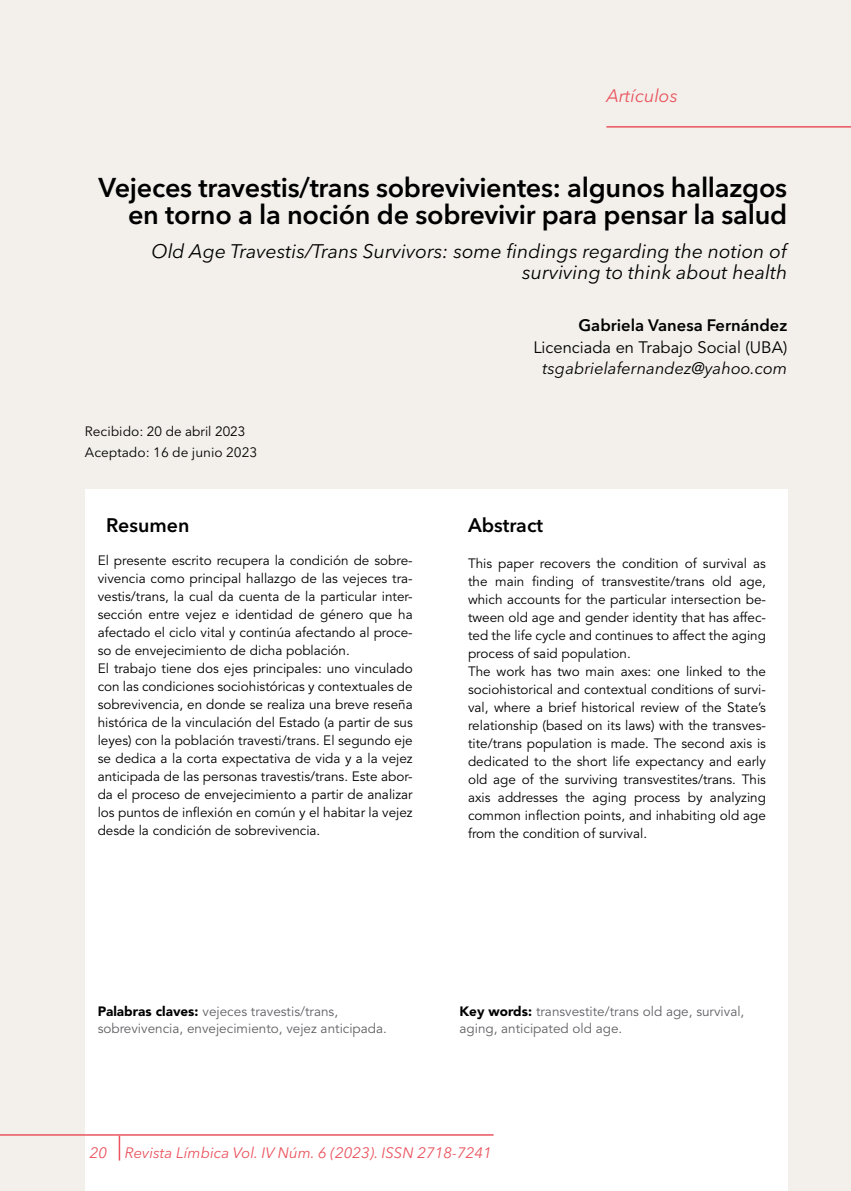
<style>
.page{position:relative;width:851px;height:1191px;background:#fff}
.page>*{position:absolute;margin:0;border:0;box-sizing:border-box;transform-origin:0 0}
.t1{font:600 27px/27px "Avenir Next LT Pro";letter-spacing:-.01em;color:#000;text-align:right}
.t2{font:italic 19.5px/21px "Avenir Next LT Pro";color:#000;text-align:right}
.t3{font:600 19.5px "Avenir Next LT Pro";color:#000}
.t4{font:italic 18px "Avenir Next LT Pro";color:#ea545e}
.t5{font:16.5px "Avenir LT Std";color:#000}
.t6{font:italic 16.5px "Avenir Next LT Pro";color:#000}
.t7{font:600 16.5px "Avenir Next LT Pro";color:#000}
.t8{font:italic 15px "Avenir Next LT Pro";color:#ea545e}
.t9{font:13.5px/18px "Avenir LT Std";color:#000}
.t10{font:13.5px/16.5px "Avenir LT Std";color:#626064}
.t11{font:13.5px "Avenir Next LT Pro";color:#000}
.s1{font-family:"Avenir Next LT Pro"}
.s2{font-weight:900;color:#000}
</style>
<div class="page">
<div style="left:0;top:0;width:850px;height:1191px;background:#f3f0ec"></div>
<hr style="left:606px;top:126px;width:244px;height:2px;background:#ea545e">
<div style="left:85px;top:489px;width:702px;height:702px;background:#fff"></div>
<hr style="left:0;top:1134px;width:493px;height:1px;background:#ea545e">
<svg style="left:119px;top:1135px;width:1px;height:25px"></svg>
<h3 class="t4" style="left:606px;top:85px;width:73px">Artículos</h3>
<h1 class="t1" style="left:98px;top:174px;width:690px">Vejeces travestis/trans sobrevivientes: algunos hallazgos en torno a la noción de sobrevivir para pensar la salud</h1>
<h2 class="t2" style="left:151px;top:240px;width:637px">Old Age Travestis/Trans Survivors: some findings regarding the notion of surviving to think about health</h2>
<p class="t9" style="left:85px;top:422px;width:162px"><span class="s1">Recibido:</span> 20 de abril 2023</p>
<p class="t11" style="left:85px;top:444px;width:174px">Aceptado: 16 de junio 2023</p>
<h2 class="t3" style="left:106px;top:513px;width:85px">Resumen</h2>
<p class="t9" style="left:98px;top:551px;width:316px">El presente escrito recupera la condición de sobre&shy;vivencia como principal hallazgo de las vejeces tra&shy;vestis/trans, la cual da cuenta de la particular inter&shy;sección entre vejez e identidad de género que ha afectado el ciclo vital y continúa afectando al proce&shy;so de envejecimiento de dicha población.<br>El trabajo tiene dos ejes principales: uno vinculado con las condiciones sociohistóricas y contextuales de sobrevivencia, en donde se realiza una breve reseña histórica de la vinculación del Estado (a partir de sus leyes) con la población travesti/trans. El segundo eje se dedica a la corta expectativa de vida y a la vejez anticipada de las personas travestis/trans. Este abor&shy;da el proceso de envejecimiento a partir de analizar los puntos de inflexión en común y el habitar la vejez desde la condición de sobrevivencia.</p>
<p class="t7" style="left:578px;top:316px;width:210px">Gabriela Vanesa Fernández</p>
<p class="t5" style="left:533px;top:337px;width:255px">Licenciada en Trabajo Social (UBA)</p>
<p class="t6" style="left:542px;top:358px;width:246px">tsgabrielafernandez@yahoo.com</p>
<h2 class="t3" style="left:468px;top:513px;width:77px">Abstract</h2>
<p class="t9" style="left:468px;top:554px;width:299px">This paper recovers the condition of survival as the main finding of transvestite/trans old age, which accounts for the particular intersection be&shy;tween old age and gender identity that has affec&shy;ted the life cycle and continues to affect the aging process of said population.<br>The work has two main axes: one linked to the sociohistorical and contextual conditions of survi&shy;val, where a brief historical review of the State’s relationship (based on its laws) with the transves&shy;tite/trans population is made. The second axis is dedicated to the short life expectancy and early old age of the surviving transvestites/trans. This axis addresses the aging process by analyzing common inflection points, and inhabiting old age from the condition of survival.</p>
<p class="t10" style="left:98px;top:1003px;width:291px"><span class="s2">Palabras claves:</span> vejeces travestis/trans, sobrevivencia, envejecimiento, vejez anticipada.</p>
<p class="t10" style="left:459px;top:1003px;width:286px"><span class="s2">Key words:</span> transvestite/trans old age, survival, aging, anticipated old age.</p>
<p class="t8" style="left:90px;top:1144px;width:403px">20 Revista Límbica Vol. IV Núm. 6 (2023). ISSN 2718-7241</p>
</div>
